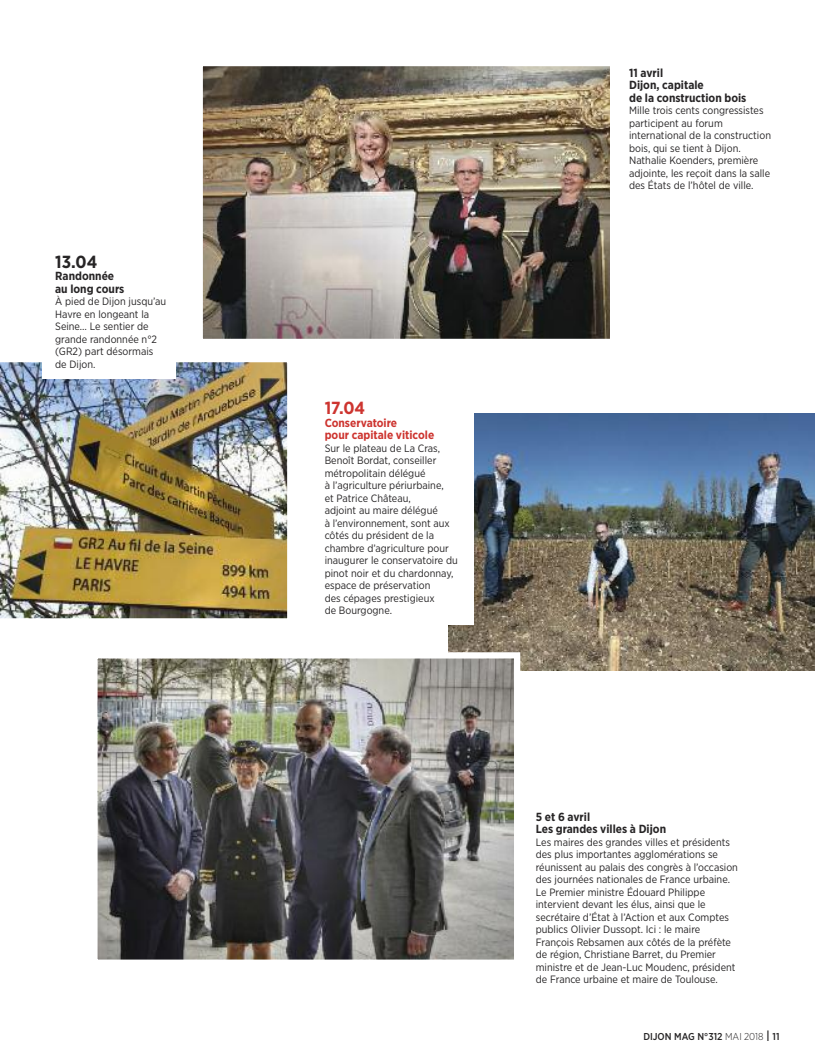
<style>
.page{position:relative;width:815px;height:1063px;background:#fff}
.page>*{position:absolute;margin:0;border:0;box-sizing:border-box;transform-origin:0 0}
.t1{font:700 17.5px "Gotham Narrow";color:#cd342f}
.t2{font:700 17.5px "Gotham Narrow";color:#272526}
.t3{font:700 11.75px/12.5px "Gotham Narrow";color:#272526}
.t4{font:700 11.75px/12.5px "Gotham Narrow";color:#cd342f}
.t5{font:10.62px/12.5px "Gotham Narrow";color:#272526}
.t6{font:500 10px "Gotham Narrow";color:#272526}
.s1{font-weight:300}
.s2{font-weight:400;font-size:15px}
</style>
<div class="page">
<img style="left:448px;top:414px;width:367px;height:257px">
<div style="left:331px;top:401px;width:143px;height:223px;background:#fff"></div>
<img style="left:98px;top:659px;width:415px;height:300px">
<div style="left:91px;top:652px;width:429px;height:314px;border:6px solid #fff"></div>
<img style="left:204px;top:67px;width:405px;height:271px">
<div style="left:197px;top:60px;width:419px;height:285px;border:6px solid #fff"></div>
<img style="left:0;top:362px;width:288px;height:257px">
<div style="left:42px;top:158px;width:134px;height:221px;background:#fff"></div>
<h1 class="t2" style="left:55px;top:255px;width:44px">13.04</h1>
<p class="t3" style="left:55px;top:271px;width:71px">Randonnée au long cours</p>
<p class="t5" style="left:55px;top:296px;width:113px">À pied de Dijon jusqu’au<br>Havre en longeant la<br>Seine… Le sentier de grande randonnée n°2 (GR2) part désormais de Dijon.</p>
<p class="t3" style="left:629px;top:67px;width:119px">11 avril<br>Dijon, capitale<br>de la construction bois</p>
<p class="t5" style="left:629px;top:105px;width:143px">Mille trois cents congressistes participent au forum international de la construction bois, qui se tient à Dijon.<br>Nathalie Koenders, première adjointe, les reçoit dans la salle des États de l’hôtel de ville.</p>
<h1 class="t1" style="left:325px;top:402px;width:42px">17.04</h1>
<p class="t4" style="left:325px;top:417px;width:111px">Conservatoire<br>pour capitale viticole</p>
<p class="t5" style="left:325px;top:442px;width:135px">Sur le plateau de La Cras,<br>Benoît Bordat, conseiller métropolitain délégué<br>à l’agriculture périurbaine,<br>et Patrice Château,<br>adjoint au maire délégué<br>à l’environnement, sont aux côtés du président de la chambre d’agriculture pour inaugurer le conservatoire du pinot noir et du chardonnay, espace de préservation<br>des cépages prestigieux<br>de Bourgogne.</p>
<p class="t3" style="left:536px;top:811px;width:132px">5 et 6 avril<br>Les grandes villes à Dijon</p>
<p class="t5" style="left:536px;top:837px;width:204px">Les maires des grandes villes et présidents des plus importantes agglomérations se réunissent au palais des congrès à l’occasion des journées nationales de France urbaine.<br>Le Premier ministre Édouard Philippe intervient devant les élus, ainsi que le secrétaire d’État à l’Action et aux Comptes publics Olivier Dussopt. Ici : le maire François Rebsamen aux côtés de la préfète de région, Christiane Barret, du Premier ministre et de Jean-Luc Moudenc, président de France urbaine et maire de Toulouse.</p>
<p class="t6" style="left:643px;top:1033px;width:138px">DIJON MAG N°312 <span class="s1">MAI 2018</span> <span class="s2">I</span> 11</p>
</div>
